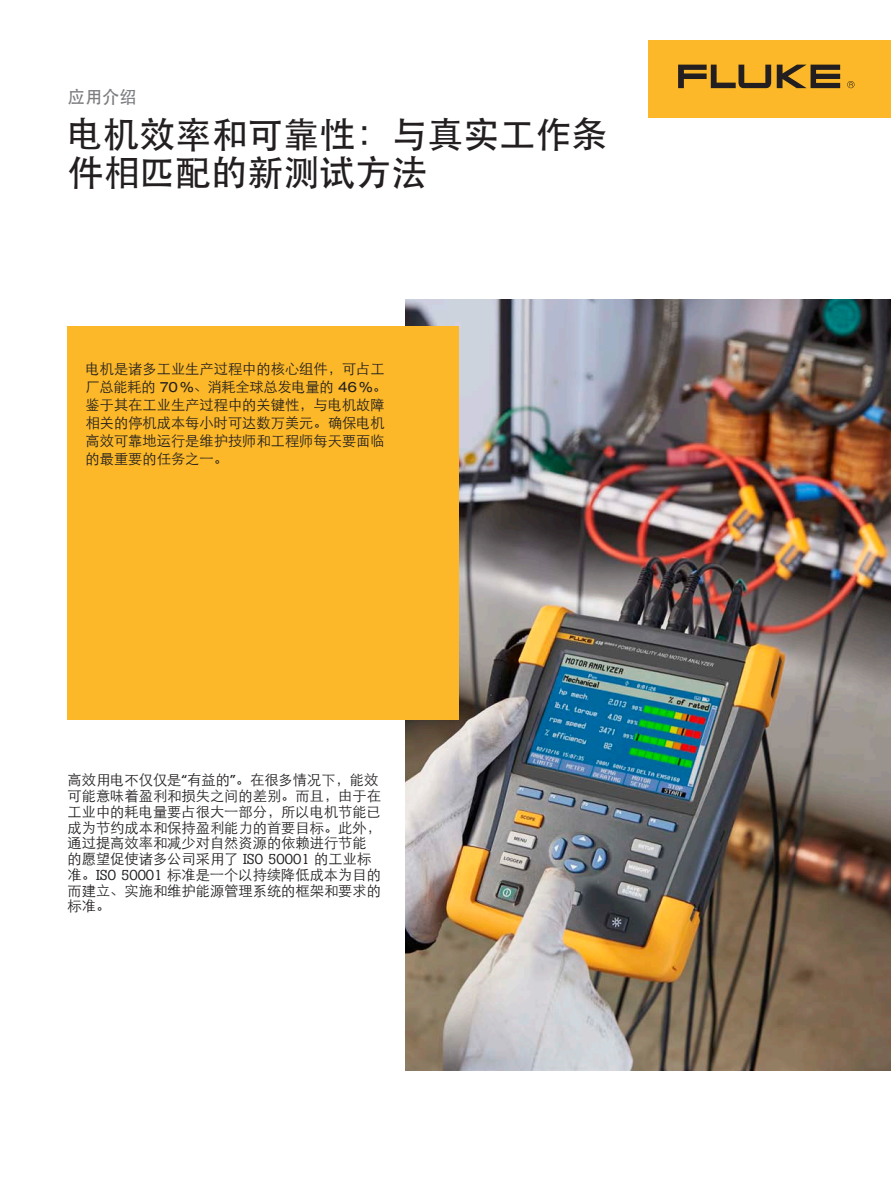
<style>
.page{position:relative;width:891px;height:1188px;background:#fff}
.page>*{position:absolute;margin:0;border:0;box-sizing:border-box;transform-origin:0 0}
.Headline{font:500 36px/37.5px "ST Heiti SC";color:#231f20}
.Document_title{font:500 17.25px "ST Heiti SC";color:#7a7c7f}
.Body{font:300 14.25px/15.8px "ST Heiti SC";color:#231f20}
.Intro_body{font:300 14.25px/18px "ST Heiti SC";color:#231f20}
.s1{font-family:"Helvetica Neue LT Pro";font-weight:400;font-stretch:expanded}
.s2{font-family:"Boton Pro";font-weight:400}
</style>
<div class="page">
<img style="left:405px;top:300px;width:486px;height:771px">
<div style="left:648px;top:40px;width:243px;height:78px;background:#fcb828"></div>
<svg style="left:777px;top:65px;width:63px;height:23px"></svg>
<svg style="left:678px;top:65px;width:93px;height:23px"></svg>
<svg style="left:847px;top:81px;width:8px;height:7px"></svg>
<div style="left:68px;top:326px;width:391px;height:394px;background:#fcb828"></div>
<p class="Document_title" style="left:68px;top:87px;width:70px">应用介绍</p>
<p class="Headline" style="left:68px;top:115px;width:541px">电机效率和可靠性：与真实工作条件相匹配的新测试方法</p>
<p class="Intro_body" style="left:86px;top:359px;width:303px">电机是诸多工业生产过程中的核心组件，可占工厂总能耗的 <span class="s1">70%</span>、消耗全球总发电量的 <span class="s1">46%</span>。鉴于其在工业生产过程中的关键性，与电机故障相关的停机成本每小时可达数万美元。确保电机高效可靠地运行是维护技师和工程师每天要面临的最重要的任务之一。</p>
<p class="Body" style="left:68px;top:771px;width:315px">高效用电不仅仅是<span class="s2">“</span>有益的<span class="s2">”</span>。在很多情况下，能效可能意味着盈利和损失之间的差别。而且，由于在工业中的耗电量要占很大一部分，所以电机节能已成为节约成本和保持盈利能力的首要目标。此外，通过提高效率和减少对自然资源的依赖进行节能的愿望促使诸多公司采用了 <span class="s2">ISO 50001</span> 的工业标准。<span class="s2">ISO 50001</span> 标准是一个以持续降低成本为目的而建立、实施和维护能源管理系统的框架和要求的标准。</p>
</div>
